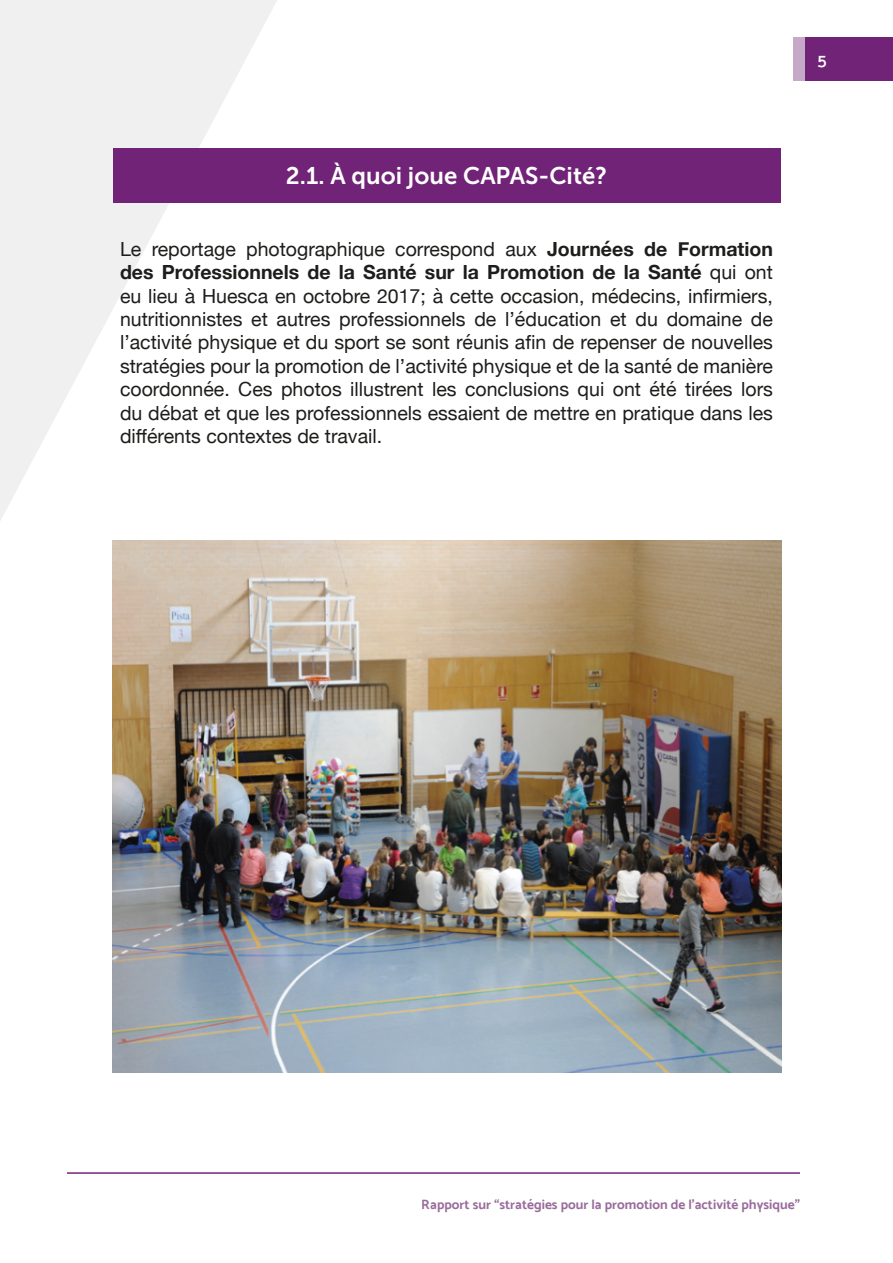
<style>
.page{position:relative;width:893px;height:1263px;background:#fff}
.page>*{position:absolute;margin:0;border:0;box-sizing:border-box;transform-origin:0 0}
.t1{font:24px "Museo Sans 700";color:#fff}
.t2{font:19.5px/23.4px "Helvetica Neue";color:#1d1d1b;text-align:justify}
.t3{font:18px "Mosk Semi Bold 600";color:#fff}
.t4{font:13.5px "Mosk Bold 700";color:#6e2c71}
.s1{font-weight:700}
</style>
<div class="page">
<div style="left:794px;top:38px;width:99px;height:43px;background:linear-gradient(to bottom,#c6a8c9,#c6a8c9)"></div>
<div style="left:806px;top:38px;width:87px;height:43px;background:#712477"></div>
<hr style="left:67px;top:1172px;width:733px;height:2px;background:#712477">
<svg style="left:0;top:0;width:321px;height:1174px"></svg>
<div style="left:113px;top:149px;width:668px;height:54px;background:#712477"></div>
<img style="left:112px;top:541px;width:669px;height:531px">
<p class="t1" style="left:286px;top:162px;width:323px">2.1. À quoi joue CAPAS-Cité?</p>
<p class="t2" style="left:120px;top:238px;width:654px">Le reportage photographique correspond aux <span class="s1">Journées de Formation des Professionnels de la Santé sur la Promotion de la Santé</span> qui ont eu lieu à Huesca en octobre 2017; à cette occasion, médecins, infirmiers, nutritionnistes et autres professionnels de l’éducation et du domaine de l’activité physique et du sport se sont réunis afin de repenser de nouvelles stratégies pour la promotion de l’activité physique et de la santé de manière coordonnée. Ces photos illustrent les conclusions qui ont été tirées lors du débat et que les professionnels essaient de mettre en pratique dans les différents contextes de travail.</p>
<p class="t3" style="left:818px;top:49px;width:11px">5</p>
<p class="t4" style="left:422px;top:1197px;width:380px">Rapport sur “stratégies pour la promotion de l’activité physique”</p>
</div>
